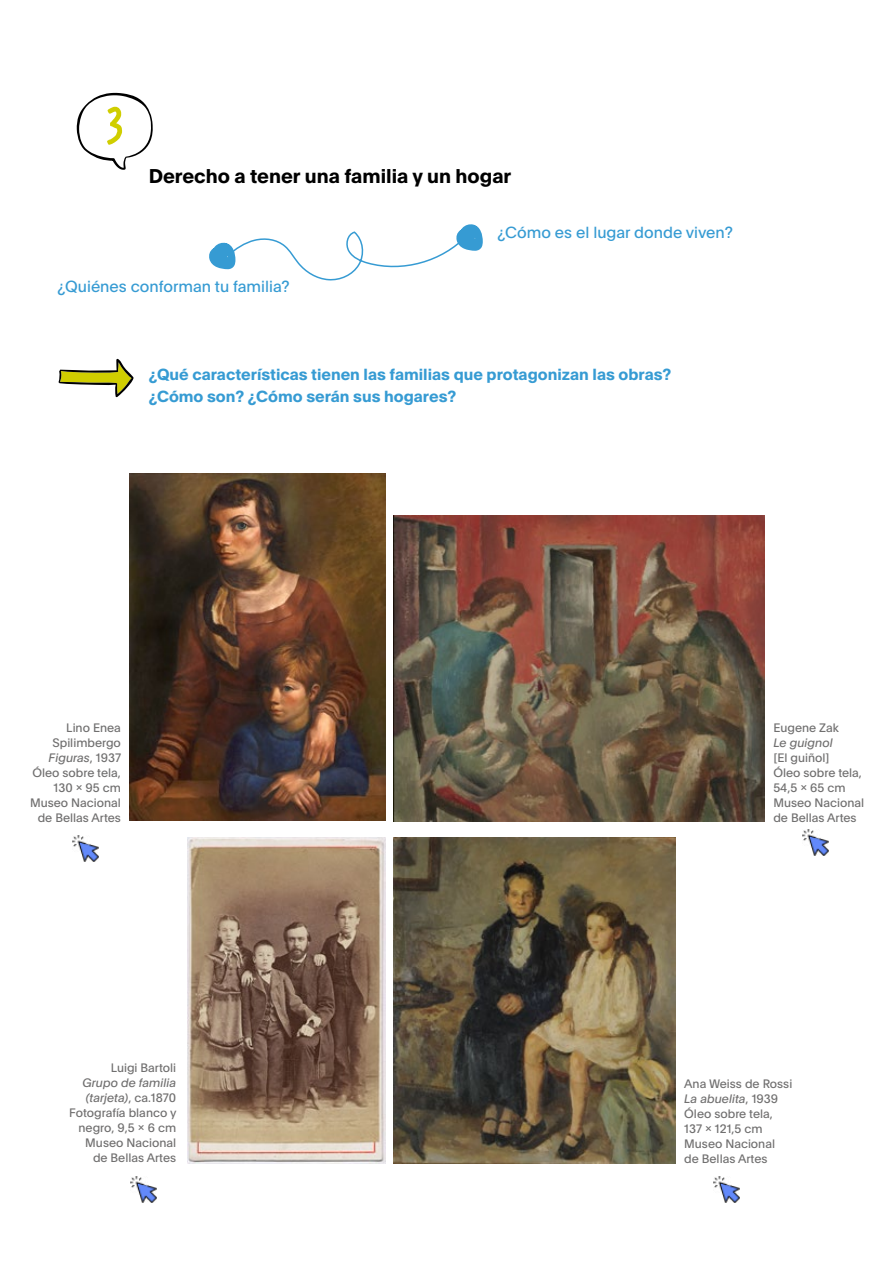
<style>
.page{position:relative;width:893px;height:1263px;background:#fff}
.page>*{position:absolute;margin:0;border:0;box-sizing:border-box;transform-origin:0 0}
.t1{font:50.4px "Something Looks Natural";color:#d0ce00}
.t2{font:700 19.5px "Plain";color:#000}
.t3{font:700 15.75px/22.5px "Plain";color:#369bd3}
.t4{font:15.75px "Plain";color:#369bd3}
.t5{font:12px/15px "Plain";color:#706f6f}
.t6{font:italic 12px "Plain";color:#706f6f}
.s1{font-style:italic}
</style>
<div class="page">
<img style="left:803px;top:830px;width:26px;height:26px">
<img style="left:714px;top:1177px;width:25px;height:25px">
<img style="left:131px;top:1176px;width:26px;height:26px">
<img style="left:72px;top:836px;width:26px;height:26px">
<svg style="left:76px;top:92px;width:77px;height:78px"></svg>
<svg style="left:59px;top:359px;width:74px;height:38px"></svg>
<svg style="left:209px;top:224px;width:274px;height:57px"></svg>
<img style="left:130px;top:473px;width:255px;height:347px">
<img style="left:187px;top:837px;width:198px;height:326px">
<img style="left:394px;top:837px;width:282px;height:326px">
<img style="left:394px;top:515px;width:371px;height:307px">
<h1 class="t1" style="left:106px;top:96px;width:20px">3</h1>
<h2 class="t2" style="left:149px;top:162px;width:364px">Derecho a tener una familia y un hogar</h2>
<h3 class="t4" style="left:498px;top:221px;width:237px">¿Cómo es el lugar donde viven?</h3>
<h3 class="t4" style="left:58px;top:275px;width:234px">¿Quiénes conforman tu familia?</h3>
<h3 class="t3" style="left:149px;top:362px;width:524px">¿Qué características tienen las familias que protagonizan las obras? ¿Cómo son? ¿Cómo serán sus hogares?</h3>
<p class="t5" style="left:30px;top:719px;width:92px;text-align:right">Lino Enea<br>Spilimbergo<br><span class="s1">Figuras</span>, 1937<br>Óleo sobre tela,<br>130 × 95 cm<br>Museo Nacional de Bellas Artes</p>
<p class="t5" style="left:111px;top:1060px;width:67px">Luigi Bartoli</p>
<p class="t5" style="left:69px;top:1075px;width:109px;text-align:right"><span class="s1">Grupo de familia (tarjeta)</span>, ca.1870<br>Fotografía blanco y negro, 9,5 × 6 cm<br>Museo Nacional de Bellas Artes</p>
<p class="t5" style="left:773px;top:719px;width:67px">Eugene Zak</p>
<p class="t6" style="left:773px;top:734px;width:61px">Le guignol</p>
<p class="t5" style="left:773px;top:749px;width:92px">[El guiñol]<br>Óleo sobre tela,<br>54,5 × 65 cm<br>Museo Nacional de Bellas Artes</p>
<p class="t5" style="left:684px;top:1076px;width:110px">Ana Weiss de Rossi<br><span class="s1">La abuelita</span>, 1939<br>Óleo sobre tela,<br>137 × 121,5 cm<br>Museo Nacional de Bellas Artes</p>
</div>
